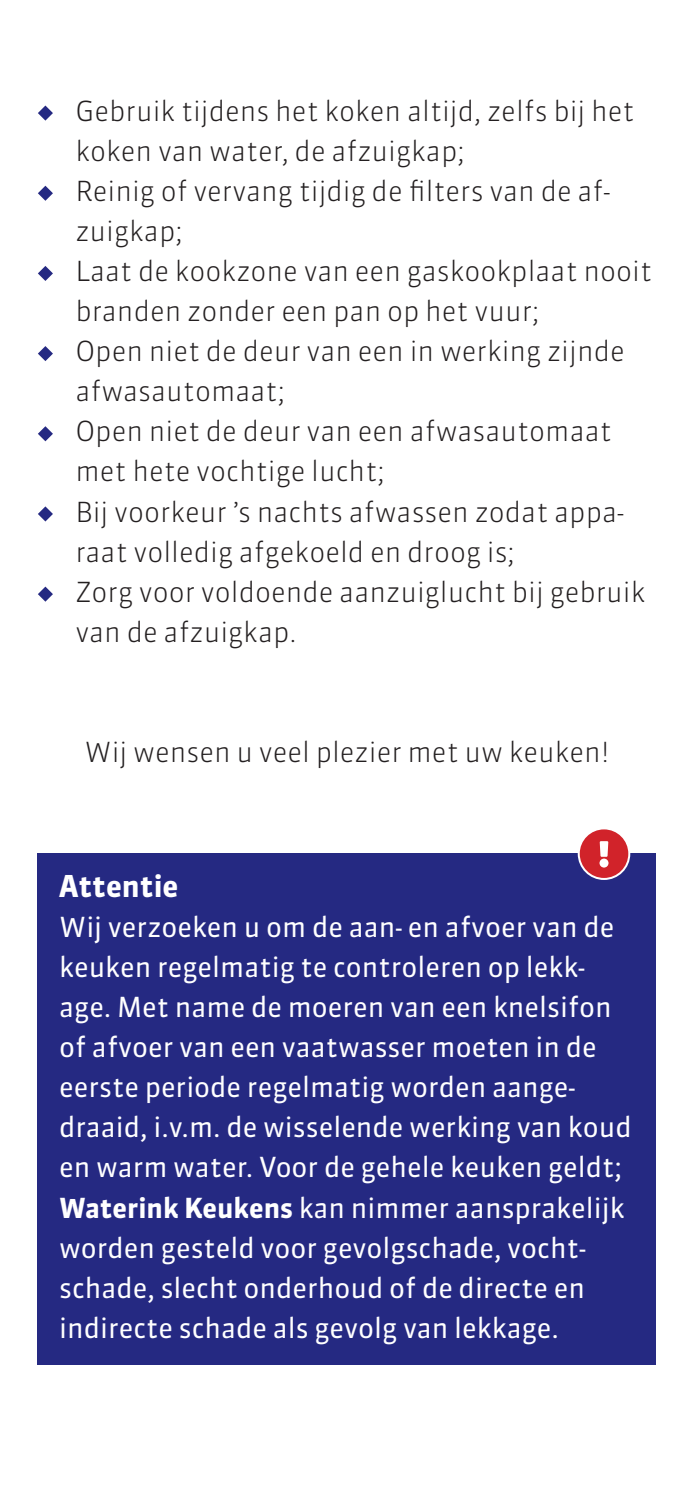
<style>
.page{position:relative;width:695px;height:1489px;background:#fff}
.page>*{position:absolute;margin:0;border:0;box-sizing:border-box;transform-origin:0 0}
.t1{font:700 30px "Sanuk";color:#fff}
.t2{font:300 27.5px/40px "Sanuk";color:#231f20}
.t3{font:27.5px/40px "Sanuk";color:#fff}
.s1{font-weight:700}
</style>
<div class="page">
<svg style="left:38px;top:105px;width:15px;height:16px"></svg>
<svg style="left:38px;top:186px;width:15px;height:15px"></svg>
<svg style="left:38px;top:266px;width:15px;height:15px"></svg>
<svg style="left:38px;top:346px;width:15px;height:15px"></svg>
<svg style="left:38px;top:426px;width:15px;height:15px"></svg>
<svg style="left:38px;top:506px;width:15px;height:15px"></svg>
<svg style="left:38px;top:586px;width:15px;height:15px"></svg>
<div style="left:38px;top:853px;width:617px;height:511px;background:#252982"></div>
<svg style="left:577px;top:827px;width:53px;height:52px"></svg>
<svg style="left:579px;top:829px;width:49px;height:48px"></svg>
<p class="t2" style="left:75px;top:91px;width:578px">Gebruik tijdens het koken altijd, zelfs bij het koken van water, de afzuigkap;<br>Reinig of vervang tijdig de filters van de af&shy;zuigkap;<br>Laat de kookzone van een gaskookplaat nooit branden zonder een pan op het vuur;<br>Open niet de deur van een in werking zijnde afwasautomaat;<br>Open niet de deur van een afwasautomaat met hete vochtige lucht;<br>Bij voorkeur ’s nachts afwassen zodat appa&shy;raat volledig afgekoeld en droog is;<br>Zorg voor voldoende aanzuiglucht bij gebruik van de afzuigkap.</p>
<p class="t2" style="left:84px;top:732px;width:526px">Wij wensen u veel plezier met uw keuken!</p>
<p class="t1" style="left:59px;top:868px;width:121px">Attentie</p>
<p class="t3" style="left:59px;top:906px;width:574px">Wij verzoeken u om de aan- en afvoer van de keuken regelmatig te controleren op lekk&shy;age. Met name de moeren van een knelsifon of afvoer van een vaatwasser moeten in de eerste periode regelmatig worden aange&shy;draaid, i.v.m. de wisselende werking van koud en warm water. Voor de gehele keuken geldt; <span class="s1">Waterink Keukens</span> kan nimmer aansprakelijk worden gesteld voor gevolgschade, vocht&shy;schade, slecht onderhoud of de directe en indirecte schade als gevolg van lekkage.</p>
</div>
